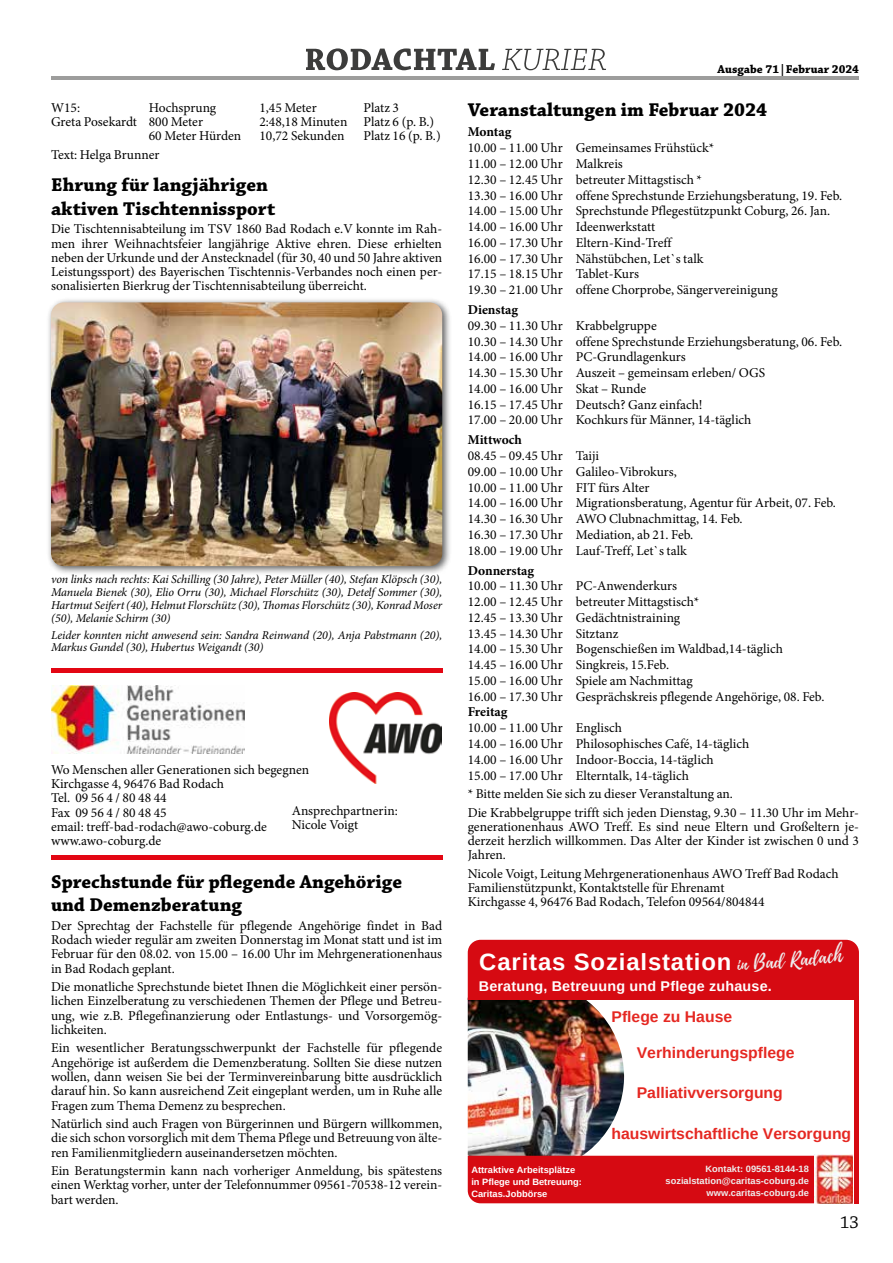
<style>
.page{position:relative;width:893px;height:1263px;background:#fff}
.page>*{position:absolute;margin:0;border:0;box-sizing:border-box;transform-origin:0 0}
.t1{font:700 23.55px "Arimo";letter-spacing:.035em;color:#fff}
.t2{font:700 19.5px/23.4px "Chaparral Pro";color:#000}
.t3{font:19.35px "Playlist Script";color:#eee}
.t4{font:18px "Chaparral Pro";color:#000}
.t5{font:700 15.45px "Arimo";color:#e52822}
.t6{font:700 14.1px "Arimo";letter-spacing:.015em;color:#fff}
.t7{font:13.5px/15.8px "Minion Pro";color:#000}
.t8{font:700 13.5px "Minion Pro";color:#000}
.t9{font:italic 12px/12.8px "Minion Pro";letter-spacing:-.01em;color:#000;text-align:justify}
.t10{font:700 12px "Chaparral Pro";color:#000}
.t11{font:700 9.15px/12.1px "Arimo";color:#eee;text-align:right}
.t12{font:700 9.15px/12.1px "Arimo";color:#fff}
</style>
<div class="page">
<svg style="left:306px;top:48px;width:189px;height:22px"></svg>
<svg style="left:502px;top:49px;width:104px;height:21px"></svg>
<hr style="left:51px;top:77px;width:808px;height:3px;background:#9d9d9c">
<img style="left:329px;top:693px;width:113px;height:90px">
<img style="left:51px;top:686px;width:194px;height:68px">
<div style="left:51px;top:855px;width:391px;height:5px;background:#e30613"></div>
<svg style="left:624px;top:1000px;width:231px;height:203px"></svg>
<img style="left:468px;top:1000px;width:156px;height:156px">
<div style="left:468px;top:940px;width:391px;height:60px;background:#d60a12"></div>
<div style="left:468px;top:1156px;width:346px;height:47px;background:#d60a12"></div>
<img style="left:814px;top:1155px;width:39px;height:48px">
<hr style="left:855px;top:996px;width:4px;height:207px;background:#d60a12">
<div style="left:46px;top:297px;width:405px;height:278px;background:#000;opacity:.65"></div>
<img style="left:51px;top:302px;width:391px;height:264px">
<hr style="left:51px;top:668px;width:391px;height:4px;background:#e30613">
<p class="t7" style="left:51px;top:100px;width:31px">W15:</p>
<p class="t7" style="left:149px;top:100px;width:69px">Hochsprung</p>
<p class="t7" style="left:259px;top:100px;width:59px">1,45 Meter</p>
<p class="t7" style="left:364px;top:100px;width:37px">Platz 3</p>
<p class="t7" style="left:51px;top:114px;width:154px">Greta Posekardt 800 Meter</p>
<p class="t7" style="left:259px;top:114px;width:176px">2:48,18 Minuten Platz 6 (p. B.)</p>
<p class="t7" style="left:149px;top:128px;width:94px">60 Meter Hürden</p>
<p class="t7" style="left:259px;top:128px;width:87px">10,72 Sekunden</p>
<p class="t7" style="left:364px;top:128px;width:79px">Platz 16 (p. B.)</p>
<p class="t7" style="left:51px;top:147px;width:110px">Text: Helga Brunner</p>
<h2 class="t2" style="left:51px;top:174px;width:226px">Ehrung für langjährigen aktiven Tischtennissport</h2>
<p class="t7" style="left:51px;top:222px;width:393px;line-height:14.2px;text-align:justify">Die Tischtennisabteilung im TSV 1860 Bad Rodach e.V konnte im Rah&shy;men ihrer Weihnachtsfeier langjährige Aktive ehren. Diese erhielten neben der Urkunde und der Anstecknadel (für 30, 40 und 50 Jahre aktiven Leistungssport) des Bayerischen Tischtennis-Verbandes noch einen per&shy;sonalisierten Bierkrug der Tischtennisabteilung überreicht.</p>
<p class="t9" style="left:51px;top:573px;width:393px">von links nach rechts: Kai Schilling (30 Jahre), Peter Müller (40), Stefan Klöpsch (30), Manuela Bienek (30), Elio Orru (30), Michael Florschütz (30), Detelf Sommer (30), Hartmut Seifert (40), Helmut Florschütz (30), Thomas Florschütz (30), Konrad Moser (50), Melanie Schirm (30)</p>
<p class="t9" style="left:51px;top:628px;width:393px">Leider konnten nicht anwesend sein: Sandra Reinwand (20), Anja Pabstmann (20),<br>Markus Gundel (30), Hubertus Weigandt (30)</p>
<p class="t7" style="left:51px;top:762px;width:260px;line-height:14.2px">Wo Menschen aller Generationen sich begegnen<br>Kirchgasse 4, 96476 Bad Rodach<br>Tel. 09 56 4 / 80 48 44<br>Fax 09 56 4 / 80 48 45<br>email: treff-bad-rodach@awo-coburg.de www.awo-coburg.de</p>
<p class="t7" style="left:292px;top:804px;width:108px;line-height:14.2px">Ansprechpartnerin:<br>Nicole Voigt</p>
<h2 class="t2" style="left:51px;top:871px;width:353px">Sprechstunde für pflegende Angehörige und Demenzberatung</h2>
<p class="t7" style="left:51px;top:918px;width:393px;line-height:14.2px;text-align:justify">Der Sprechtag der Fachstelle für pflegende Angehörige findet in Bad Rodach wieder regulär am zweiten Donnerstag im Monat statt und ist im Februar für den 08.02. von 15.00 – 16.00 Uhr im Mehrgenerationenhaus in Bad Rodach geplant.</p>
<p class="t7" style="left:51px;top:980px;width:393px;line-height:14.2px;text-align:justify">Die monatliche Sprechstunde bietet Ihnen die Möglichkeit einer persön&shy;lichen Einzelberatung zu verschiedenen Themen der Pflege und Betreu&shy;ung, wie z.B. Pflegefinanzierung oder Entlastungs- und Vorsorgemög&shy;lichkeiten.</p>
<p class="t7" style="left:51px;top:1041px;width:393px;line-height:14.2px;text-align:justify">Ein wesentlicher Beratungsschwerpunkt der Fachstelle für pflegende Angehörige ist außerdem die Demenzberatung. Sollten Sie diese nutzen wollen, dann weisen Sie bei der Terminvereinbarung bitte ausdrücklich darauf hin. So kann ausreichend Zeit eingeplant werden, um in Ruhe alle Fragen zum Thema Demenz zu besprechen.</p>
<p class="t7" style="left:51px;top:1117px;width:393px;line-height:14.2px;text-align:justify">Natürlich sind auch Fragen von Bürgerinnen und Bürgern willkommen, die sich schon vorsorglich mit dem Thema Pflege und Betreuung von älte&shy;ren Familienmitgliedern auseinandersetzen möchten.</p>
<p class="t7" style="left:51px;top:1164px;width:393px;line-height:14.2px;text-align:justify">Ein Beratungstermin kann nach vorheriger Anmeldung, bis spätestens einen Werktag vorher, unter der Telefonnummer 09561-70538-12 verein&shy;bart werden.</p>
<p class="t10" style="left:718px;top:62px;width:143px">Ausgabe 71|Februar 2024</p>
<h2 class="t2" style="left:468px;top:99px;width:301px">Veranstaltungen im Februar 2024</h2>
<p class="t8" style="left:468px;top:123px;width:45px">Montag</p>
<p class="t7" style="left:468px;top:140px;width:376px">10.00 – 11.00 Uhr Gemeinsames Frühstück*<br>11.00 – 12.00 Uhr Malkreis<br>12.30 – 12.45 Uhr betreuter Mittagstisch *<br>13.30 – 16.00 Uhr offene Sprechstunde Erziehungsberatung, 19. Feb.<br>14.00 – 15.00 Uhr Sprechstunde Pflegestützpunkt Coburg, 26. Jan.<br>14.00 – 16.00 Uhr Ideenwerkstatt<br>16.00 – 17.30 Uhr Eltern-Kind-Treff<br>16.00 – 17.30 Uhr Nähstübchen, Let`s talk<br>17.15 – 18.15 Uhr Tablet-Kurs<br>19.30 – 21.00 Uhr offene Chorprobe, Sängervereinigung</p>
<p class="t8" style="left:468px;top:300px;width:52px">Dienstag</p>
<p class="t7" style="left:468px;top:318px;width:376px">09.30 – 11.30 Uhr Krabbelgruppe<br>10.30 – 14.30 Uhr offene Sprechstunde Erziehungsberatung, 06. Feb.<br>14.00 – 16.00 Uhr PC-Grundlagenkurs<br>14.30 – 15.30 Uhr Auszeit – gemeinsam erleben/ OGS<br>14.00 – 16.00 Uhr Skat – Runde<br>16.15 – 17.45 Uhr Deutsch? Ganz einfach!<br>17.00 – 20.00 Uhr Kochkurs für Männer, 14-täglich</p>
<p class="t8" style="left:468px;top:430px;width:56px">Mittwoch</p>
<p class="t7" style="left:468px;top:448px;width:370px">08.45 – 09.45 Uhr Taiji<br>09.00 – 10.00 Uhr Galileo-Vibrokurs,<br>10.00 – 11.00 Uhr FIT fürs Alter<br>14.00 – 16.00 Uhr Migrationsberatung, Agentur für Arbeit, 07. Feb.<br>14.30 – 16.30 Uhr AWO Clubnachmittag, 14. Feb.<br>16.30 – 17.30 Uhr Mediation, ab 21. Feb.<br>18.00 – 19.00 Uhr Lauf-Treff, Let`s talk</p>
<p class="t8" style="left:468px;top:561px;width:68px">Donnerstag</p>
<p class="t7" style="left:468px;top:578px;width:358px">10.00 – 11.30 Uhr PC-Anwenderkurs<br>12.00 – 12.45 Uhr betreuter Mittagstisch*<br>12.45 – 13.30 Uhr Gedächtnistraining<br>13.45 – 14.30 Uhr Sitztanz<br>14.00 – 15.30 Uhr Bogenschießen im Waldbad,14-täglich<br>14.45 – 16.00 Uhr Singkreis, 15.Feb.<br>15.00 – 16.00 Uhr Spiele am Nachmittag<br>16.00 – 17.30 Uhr Gesprächskreis pflegende Angehörige, 08. Feb.</p>
<p class="t8" style="left:468px;top:703px;width:41px">Freitag</p>
<p class="t7" style="left:468px;top:720px;width:283px">10.00 – 11.00 Uhr Englisch<br>14.00 – 16.00 Uhr Philosophisches Café, 14-täglich 14.00 – 16.00 Uhr Indoor-Boccia, 14-täglich<br>15.00 – 17.00 Uhr Elterntalk, 14-täglich</p>
<p class="t7" style="left:468px;top:784px;width:393px;line-height:18.5px">* Bitte melden Sie sich zu dieser Veranstaltung an.<br>Die Krabbelgruppe trifft sich jeden Dienstag, 9.30 – 11.30 Uhr im Mehr-</p>
<p class="t7" style="left:468px;top:819px;width:393px;line-height:14.2px;text-align:justify">generationenhaus AWO Treff. Es sind neue Eltern und Großeltern je&shy;derzeit herzlich willkommen. Das Alter der Kinder ist zwischen 0 und 3<br>Jahren.</p>
<p class="t7" style="left:468px;top:866px;width:372px;line-height:14.2px">Nicole Voigt, Leitung Mehrgenerationenhaus AWO Treff Bad Rodach<br>Familienstützpunkt, Kontaktstelle für Ehrenamt<br>Kirchgasse 4, 96476 Bad Rodach, Telefon 09564/804844</p>
<h3 class="t3" style="left:736px;top:951px;width:107px;rotate:-5deg">in Bad Radach</h3>
<h1 class="t1" style="left:479px;top:946px;width:254px">Caritas Sozialstation</h1>
<p class="t6" style="left:479px;top:976px;width:295px">Beratung, Betreuung und Pflege zuhause.</p>
<p class="t5" style="left:611px;top:1006px;width:122px">Pflege zu Hause</p>
<p class="t5" style="left:637px;top:1042px;width:159px">Verhinderungspflege</p>
<p class="t5" style="left:637px;top:1082px;width:148px">Palliativversorgung</p>
<p class="t12" style="left:471px;top:1163px;width:112px">Attraktive Arbeitsplätze in Pflege und Betreuung:<br>Caritas.Jobbörse</p>
<p class="t5" style="left:611px;top:1122px;width:241px">hauswirtschaftliche Versorgung</p>
<p class="t11" style="left:666px;top:1162px;width:145px">Kontakt: 09561-8144-18 sozialstation@caritas-coburg.de www.caritas-coburg.de</p>
<h3 class="t4" style="left:840px;top:1212px;width:20px">13</h3>
</div>
